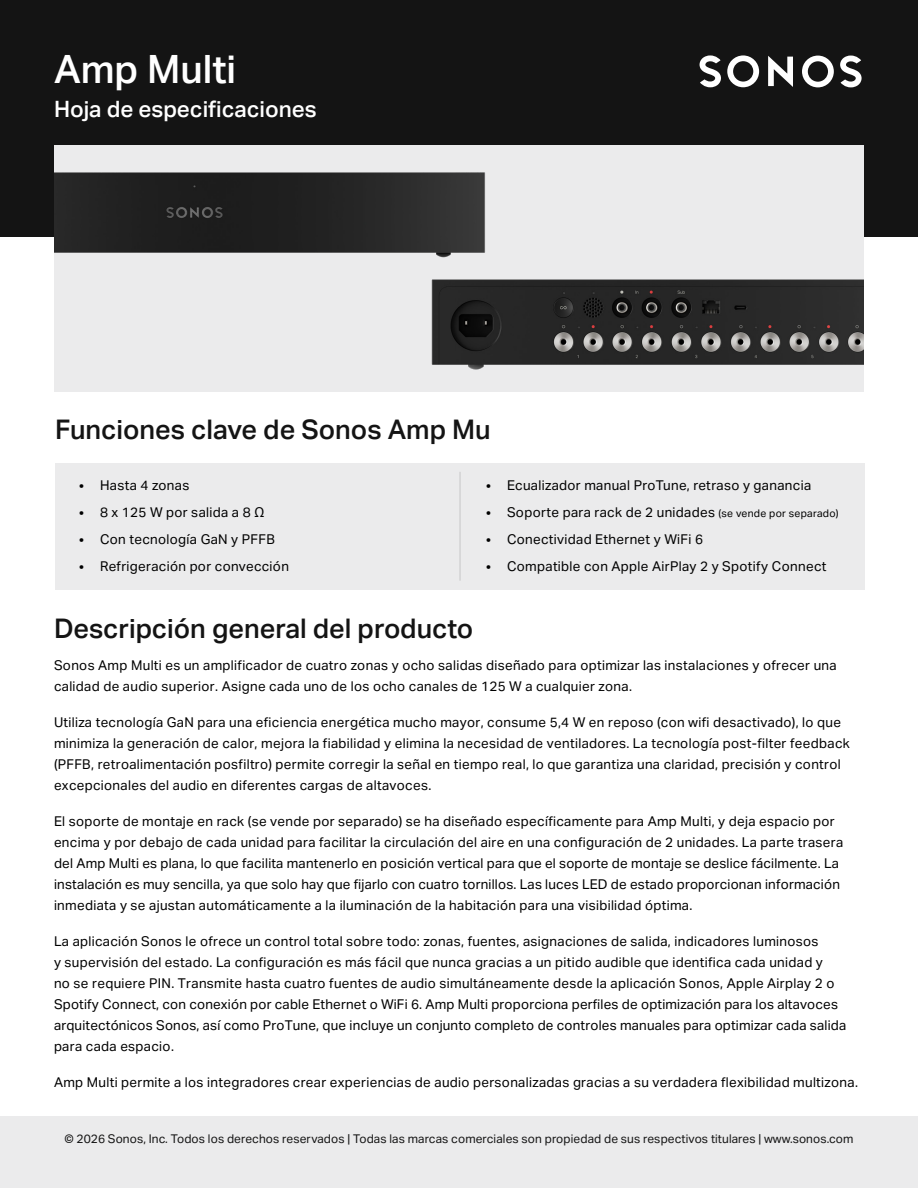
<style>
.page{position:relative;width:918px;height:1188px;background:#fff}
.page>*{position:absolute;margin:0;border:0;box-sizing:border-box;transform-origin:0 0}
.t1{font:500 39px "Aktiv Grotesk";color:#fff}
.t2{font:500 27px "Aktiv Grotesk";color:#141414}
.t3{font:500 22.5px "Aktiv Grotesk";color:#fff}
.t4{font:13.5px/21px "Aktiv Grotesk";letter-spacing:.02em;color:#000}
.t5{font:12px "Aktiv Grotesk";letter-spacing:.005em;color:#141414}
.s1{font-size:10.5px}
</style>
<div class="page">
<div style="left:55px;top:463px;width:810px;height:127px;background:#ebebec"></div>
<div style="left:0;top:1116px;width:918px;height:72px;background:#ebebec"></div>
<div style="left:0;top:0;width:918px;height:237px;background:#141414"></div>
<svg style="left:768px;top:56px;width:25px;height:31px"></svg>
<svg style="left:727px;top:55px;width:32px;height:32px"></svg>
<svg style="left:700px;top:55px;width:21px;height:32px"></svg>
<svg style="left:802px;top:56px;width:32px;height:31px"></svg>
<svg style="left:840px;top:56px;width:22px;height:31px"></svg>
<div style="left:54px;top:145px;width:810px;height:247px;background:#ebebec"></div>
<img style="left:54px;top:172px;width:459px;height:108px">
<img style="left:431px;top:280px;width:433px;height:90px">
<hr style="left:459px;top:472px;width:2px;height:109px;background:#434343">
<h1 class="t1" style="left:54px;top:47px;width:184px">Amp Multi</h1>
<h3 class="t3" style="left:54px;top:96px;width:264px">Hoja de especificaciones</h3>
<h2 class="t2" style="left:55px;top:414px;width:437px">Funciones clave de Sonos Amp Mu</h2>
<p class="t4" style="left:79px;top:475px;width:112px">• Hasta 4 zonas</p>
<p class="t4" style="left:79px;top:502px;width:187px">• 8 x 125 W por salida a 8 Ω</p>
<p class="t4" style="left:79px;top:529px;width:197px">• Con tecnología GaN y PFFB</p>
<p class="t4" style="left:79px;top:556px;width:211px">• Refrigeración por convección</p>
<p class="t4" style="left:486px;top:475px;width:327px">• Ecualizador manual ProTune, retraso y ganancia</p>
<p class="t4" style="left:486px;top:502px;width:354px">• Soporte para rack de 2 unidades <span class="s1">(se vende por separado)</span></p>
<p class="t4" style="left:486px;top:529px;width:219px">• Conectividad Ethernet y WiFi 6</p>
<p class="t4" style="left:486px;top:556px;width:342px">• Compatible con Apple AirPlay 2 y Spotify Connect</p>
<h2 class="t2" style="left:54px;top:613px;width:421px">Descripción general del producto</h2>
<p class="t4" style="left:54px;top:654px;width:784px">Sonos Amp Multi es un amplificador de cuatro zonas y ocho salidas diseñado para optimizar las instalaciones y ofrecer una calidad de audio superior. Asigne cada uno de los ocho canales de 125 W a cualquier zona.</p>
<p class="t4" style="left:54px;top:711px;width:797px">Utiliza tecnología GaN para una eficiencia energética mucho mayor, consume 5,4 W en reposo (con wifi desactivado), lo que minimiza la generación de calor, mejora la fiabilidad y elimina la necesidad de ventiladores. La tecnología post-filter feedback (PFFB, retroalimentación posfiltro) permite corregir la señal en tiempo real, lo que garantiza una claridad, precisión y control excepcionales del audio en diferentes cargas de altavoces.</p>
<p class="t4" style="left:54px;top:810px;width:791px">El soporte de montaje en rack (se vende por separado) se ha diseñado específicamente para Amp Multi, y deja espacio por encima y por debajo de cada unidad para facilitar la circulación del aire en una configuración de 2 unidades. La parte trasera del Amp Multi es plana, lo que facilita mantenerlo en posición vertical para que el soporte de montaje se deslice fácilmente. La instalación es muy sencilla, ya que solo hay que fijarlo con cuatro tornillos. Las luces LED de estado proporcionan información inmediata y se ajustan automáticamente a la iluminación de la habitación para una visibilidad óptima.</p>
<p class="t4" style="left:54px;top:930px;width:794px">La aplicación Sonos le ofrece un control total sobre todo: zonas, fuentes, asignaciones de salida, indicadores luminosos<br>y supervisión del estado. La configuración es más fácil que nunca gracias a un pitido audible que identifica cada unidad y<br>no se requiere PIN. Transmite hasta cuatro fuentes de audio simultáneamente desde la aplicación Sonos, Apple Airplay 2 o Spotify Connect, con conexión por cable Ethernet o WiFi 6. Amp Multi proporciona perfiles de optimización para los altavoces arquitectónicos Sonos, así como ProTune, que incluye un conjunto completo de controles manuales para optimizar cada salida para cada espacio.</p>
<p class="t4" style="left:54px;top:1071px;width:806px">Amp Multi permite a los integradores crear experiencias de audio personalizadas gracias a su verdadera flexibilidad multizona.</p>
<p class="t5" style="left:64px;top:1131px;width:791px">© 2026 Sonos, Inc. Todos los derechos reservados | Todas las marcas comerciales son propiedad de sus respectivos titulares | www.sonos.com</p>
</div>
